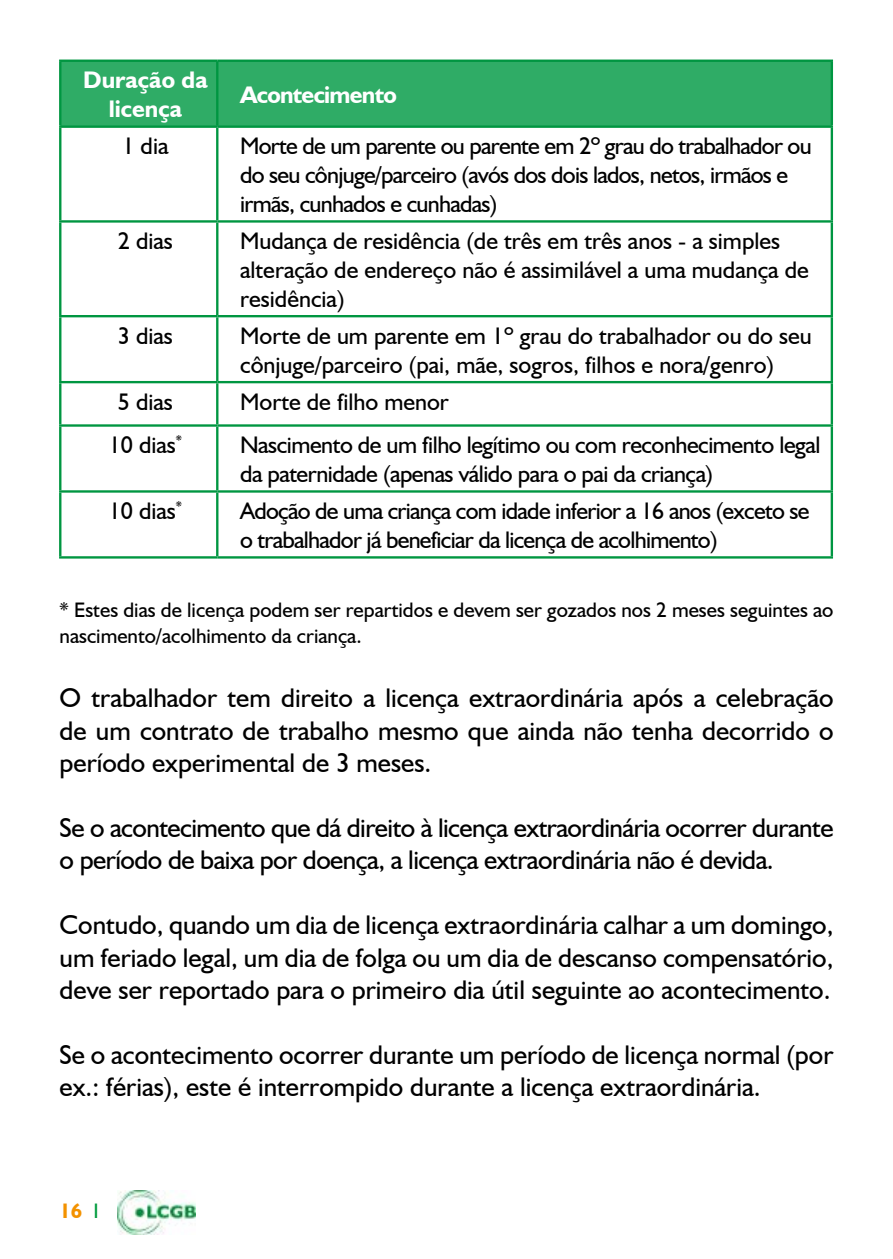
<style>
.page{position:relative;width:893px;height:1259px;background:#fff}
.page>*{position:absolute;margin:0;border:0;box-sizing:border-box;transform-origin:0 0}
.t1{font:27px/32.4px "Humanist 521 BT";color:#000;text-align:justify}
.t2{font:27px/32.4px "Humanist 521 BT";letter-spacing:-.02em;color:#000}
.t3{font:24px/28.8px "Humanist 521 BT";letter-spacing:-.02em;color:#000}
.t4{font:24px/28.8px "Humanist 521 BT";color:#000}
.t5{font:700 24px/28.8px "Humanist 521 BT";color:#fff;text-align:center}
.t6{font:700 24px "Humanist 521 BT";letter-spacing:-.03em;color:#fff}
.t7{font:21px/25.2px "Humanist 521 BT";color:#000}
.t8{font:700 21px "Humanist 521 BT";color:#f39200}
.s1{font-weight:400;color:#009b3e}
</style>
<div class="page">
<img style="left:117px;top:1190px;width:78px;height:44px">
<div style="left:61px;top:62px;width:770px;height:63px;background:#2fac66"></div>
<hr style="left:59px;top:128px;width:2px;height:92px;background:#009641">
<hr style="left:216px;top:128px;width:2px;height:92px;background:#009641">
<hr style="left:831px;top:128px;width:2px;height:92px;background:#009641">
<hr style="left:59px;top:220px;width:158px;height:3px;background:#009641">
<hr style="left:59px;top:223px;width:2px;height:92px;background:#009641">
<hr style="left:217px;top:220px;width:616px;height:3px;background:#009641">
<hr style="left:216px;top:223px;width:2px;height:92px;background:#009641">
<hr style="left:831px;top:223px;width:2px;height:92px;background:#009641">
<hr style="left:59px;top:315px;width:158px;height:2px;background:#009641">
<hr style="left:59px;top:317px;width:2px;height:64px;background:#009641">
<hr style="left:217px;top:315px;width:616px;height:2px;background:#009641">
<hr style="left:216px;top:317px;width:2px;height:64px;background:#009641">
<hr style="left:831px;top:317px;width:2px;height:64px;background:#009641">
<hr style="left:59px;top:381px;width:158px;height:2px;background:#009641">
<hr style="left:59px;top:383px;width:2px;height:41px;background:#009641">
<hr style="left:217px;top:381px;width:616px;height:2px;background:#009641">
<hr style="left:216px;top:383px;width:2px;height:41px;background:#009641">
<hr style="left:831px;top:383px;width:2px;height:41px;background:#009641">
<hr style="left:59px;top:424px;width:158px;height:3px;background:#009641">
<hr style="left:59px;top:427px;width:2px;height:63px;background:#009641">
<hr style="left:217px;top:424px;width:616px;height:3px;background:#009641">
<hr style="left:216px;top:427px;width:2px;height:63px;background:#009641">
<hr style="left:831px;top:427px;width:2px;height:63px;background:#009641">
<hr style="left:59px;top:490px;width:158px;height:2px;background:#009641">
<hr style="left:59px;top:492px;width:2px;height:64px;background:#009641">
<hr style="left:217px;top:490px;width:616px;height:2px;background:#009641">
<hr style="left:216px;top:492px;width:2px;height:64px;background:#009641">
<hr style="left:831px;top:492px;width:2px;height:64px;background:#009641">
<hr style="left:59px;top:556px;width:158px;height:2px;background:#009641">
<hr style="left:217px;top:556px;width:616px;height:2px;background:#009641">
<hr style="left:59px;top:60px;width:158px;height:2px;background:#009641">
<hr style="left:59px;top:62px;width:2px;height:63px;background:#009641">
<hr style="left:217px;top:60px;width:616px;height:2px;background:#009641">
<hr style="left:216px;top:62px;width:2px;height:63px;background:#009641">
<hr style="left:831px;top:62px;width:2px;height:63px;background:#009641">
<hr style="left:59px;top:125px;width:158px;height:3px;background:#009641">
<hr style="left:217px;top:125px;width:616px;height:3px;background:#009641">
<p class="t5" style="left:83px;top:65px;width:126px">Duração da licença</p>
<p class="t6" style="left:240px;top:80px;width:158px">Acontecimento</p>
<p class="t3" style="left:122px;top:131px;width:48px">1 dia</p>
<p class="t3" style="left:240px;top:131px;width:573px">Morte de um parente ou parente em 2º grau do trabalhador ou do seu cônjuge/parceiro (avós dos dois lados, netos, irmãos e irmãs, cunhados e cunhadas)</p>
<p class="t3" style="left:118px;top:226px;width:57px">2 dias</p>
<p class="t4" style="left:240px;top:226px;width:570px">Mudança de residência (de três em três anos - a simples alteração de endereço não é assimilável a uma mudança de residência)</p>
<p class="t3" style="left:118px;top:321px;width:57px">3 dias</p>
<p class="t4" style="left:240px;top:321px;width:573px">Morte de um parente em 1º grau do trabalhador ou do seu cônjuge/parceiro (pai, mãe, sogros, filhos e nora/genro)</p>
<p class="t3" style="left:118px;top:387px;width:57px">5 dias</p>
<p class="t4" style="left:240px;top:387px;width:210px">Morte de filho menor</p>
<p class="t3" style="left:109px;top:430px;width:75px">10 dias<sup>*</sup></p>
<p class="t3" style="left:240px;top:430px;width:582px">Nascimento de um filho legítimo ou com reconhecimento legal da paternidade (apenas válido para o pai da criança)</p>
<p class="t3" style="left:109px;top:496px;width:75px">10 dias<sup>*</sup></p>
<p class="t3" style="left:240px;top:496px;width:571px">Adoção de uma criança com idade inferior a 16 anos (exceto se o trabalhador já beneficiar da licença de acolhimento)</p>
<p class="t7" style="left:60px;top:597px;width:775px">* Estes dias de licença podem ser repartidos e devem ser gozados nos 2 meses seguintes ao nascimento/acolhimento da criança.</p>
<p class="t1" style="left:60px;top:681px;width:775px">O trabalhador tem direito a licença extraordinária após a celebração de um contrato de trabalho mesmo que ainda não tenha decorrido o período experimental de 3 meses.</p>
<p class="t2" style="left:60px;top:811px;width:775px">Se o acontecimento que dá direito à licença extraordinária ocorrer durante o período de baixa por doença, a licença extraordinária não é devida.</p>
<p class="t1" style="left:60px;top:908px;width:775px">Contudo, quando um dia de licença extraordinária calhar a um domingo, um feriado legal, um dia de folga ou um dia de descanso compensatório, deve ser reportado para o primeiro dia útil seguinte ao acontecimento.</p>
<p class="t1" style="left:60px;top:1038px;width:775px">Se o acontecimento ocorrer durante um período de licença normal (por ex.: férias), este é interrompido durante a licença extraordinária.</p>
<p class="t8" style="left:60px;top:1198px;width:41px">16 <span class="s1">I</span></p>
</div>
